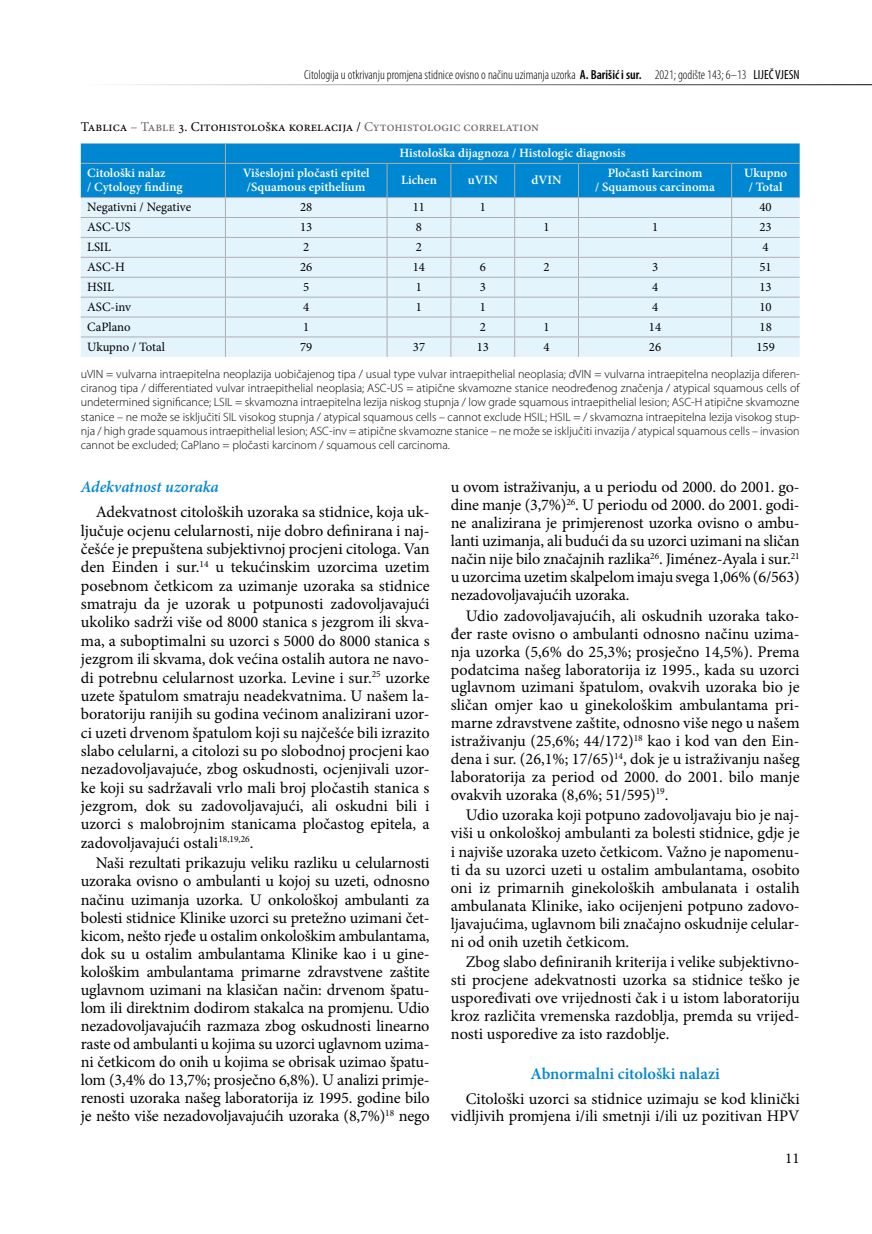
<style>
.page{position:relative;width:872px;height:1234px;background:#fff}
.page>*{position:absolute;margin:0;border:0;box-sizing:border-box;transform-origin:0 0}
.t1{font:600 16.5px "Minion Pro";color:#0087d1}
.t2{font:16.2px/18px "Minion Pro";letter-spacing:-.005em;color:#000;text-align:justify}
.t3{font:italic 600 16.2px "Minion Pro";letter-spacing:-.005em;color:#0087d1}
.t4{font:15px "Minion Pro";color:#000}
.t5{font:13.5px "Minion Pro";color:#000}
.t6{font:300 condensed 13.2px "Myriad Pro";color:#000}
.t7{font:600 12.75px/14.2px "Minion Pro";color:#fff;text-align:center}
.t8{font:12.75px "Minion Pro";color:#000}
.t9{font:300 12px/14.2px "Myriad Pro";color:#000;text-align:justify}
.s1{font-weight:600}
.s2{font-weight:400}
.s3{color:#646365}
</style>
<div class="page">
<hr style="left:81px;top:84px;width:791px;height:1px;background:#000">
<svg style="left:81px;top:143px;width:718px;height:214px;background:#a9d5ee"></svg>
<p class="t6" style="left:304px;top:67px;width:497px">Citologija u otkrivanju promjena stidnice ovisno o načinu uzimanja uzorka <span class="s1">A. Barišić i sur.</span> 2021; godište 143; 6–13 <span class="s2">LIJEČ VJESN</span></p>
<p class="t5" style="left:81px;top:118px;width:460px">Tablica <span class="s3">– Table</span> 3. Citohistološka korelacija / <span class="s3">Cytohistologic correlation</span></p>
<p class="t7" style="left:399px;top:146px;width:228px">Histološka dijagnoza / Histologic diagnosis</p>
<p class="t7" style="left:87px;top:166px;width:97px;text-align:left">Citološki nalaz<br>/ Cytology finding</p>
<p class="t7" style="left:243px;top:166px;width:128px">Višeslojni pločasti epitel /Squamous epithelium</p>
<p class="t7" style="left:401px;top:173px;width:37px">Lichen</p>
<p class="t7" style="left:468px;top:173px;width:32px">uVIN</p>
<p class="t7" style="left:531px;top:173px;width:32px">dVIN</p>
<p class="t7" style="left:595px;top:166px;width:121px">Pločasti karcinom<br>/ Squamous carcinoma</p>
<p class="t7" style="left:744px;top:166px;width:44px">Ukupno / Total</p>
<p class="t8" style="left:87px;top:198px;width:105px">Negativni / Negative</p>
<p class="t8" style="left:300px;top:198px;width:14px">28</p>
<p class="t8" style="left:413px;top:198px;width:14px">11</p>
<p class="t8" style="left:480px;top:198px;width:8px">1</p>
<p class="t8" style="left:759px;top:198px;width:14px">40</p>
<p class="t8" style="left:87px;top:218px;width:45px">ASC-US</p>
<p class="t8" style="left:300px;top:218px;width:14px">13</p>
<p class="t8" style="left:416px;top:218px;width:8px">8</p>
<p class="t8" style="left:543px;top:218px;width:8px">1</p>
<p class="t8" style="left:652px;top:218px;width:8px">1</p>
<p class="t8" style="left:759px;top:218px;width:14px">23</p>
<p class="t8" style="left:87px;top:238px;width:25px">LSIL</p>
<p class="t8" style="left:303px;top:238px;width:8px">2</p>
<p class="t8" style="left:416px;top:238px;width:8px">2</p>
<p class="t8" style="left:762px;top:238px;width:8px">4</p>
<p class="t8" style="left:87px;top:258px;width:39px">ASC-H</p>
<p class="t8" style="left:300px;top:258px;width:14px">26</p>
<p class="t8" style="left:413px;top:258px;width:14px">14</p>
<p class="t8" style="left:480px;top:258px;width:8px">6</p>
<p class="t8" style="left:543px;top:258px;width:8px">2</p>
<p class="t8" style="left:652px;top:258px;width:8px">3</p>
<p class="t8" style="left:759px;top:258px;width:14px">51</p>
<p class="t8" style="left:87px;top:278px;width:28px">HSIL</p>
<p class="t8" style="left:303px;top:278px;width:8px">5</p>
<p class="t8" style="left:416px;top:278px;width:8px">1</p>
<p class="t8" style="left:480px;top:278px;width:8px">3</p>
<p class="t8" style="left:652px;top:278px;width:8px">4</p>
<p class="t8" style="left:759px;top:278px;width:14px">13</p>
<p class="t8" style="left:87px;top:298px;width:46px">ASC-inv</p>
<p class="t8" style="left:303px;top:298px;width:8px">4</p>
<p class="t8" style="left:416px;top:298px;width:8px">1</p>
<p class="t8" style="left:480px;top:298px;width:8px">1</p>
<p class="t8" style="left:652px;top:298px;width:8px">4</p>
<p class="t8" style="left:759px;top:298px;width:14px">10</p>
<p class="t8" style="left:87px;top:318px;width:45px">CaPlano</p>
<p class="t8" style="left:303px;top:318px;width:8px">1</p>
<p class="t8" style="left:480px;top:318px;width:8px">2</p>
<p class="t8" style="left:543px;top:318px;width:8px">1</p>
<p class="t8" style="left:649px;top:318px;width:14px">14</p>
<p class="t8" style="left:759px;top:318px;width:14px">18</p>
<p class="t8" style="left:87px;top:338px;width:79px">Ukupno / Total</p>
<p class="t8" style="left:300px;top:338px;width:14px">79</p>
<p class="t8" style="left:413px;top:338px;width:14px">37</p>
<p class="t8" style="left:476px;top:338px;width:14px">13</p>
<p class="t8" style="left:543px;top:338px;width:8px">4</p>
<p class="t8" style="left:649px;top:338px;width:14px">26</p>
<p class="t8" style="left:756px;top:338px;width:20px">159</p>
<p class="t9" style="left:81px;top:366px;width:720px">uVIN = vulvarna intraepitelna neoplazija uobičajenog tipa / usual type vulvar intraepithelial neoplasia; dVIN = vulvarna intraepitelna neoplazija diferen&shy;ciranog tipa / differentiated vulvar intraepithelial neoplasia; ASC-US = atipične skvamozne stanice neodređenog značenja / atypical squamous cells of undetermined significance; LSIL = skvamozna intraepitelna lezija niskog stupnja / low grade squamous intraepithelial lesion; ASC-H atipične skvamozne stanice – ne može se isključiti SIL visokog stupnja / atypical squamous cells – cannot exclude HSIL; HSIL = / skvamozna intraepitelna lezija visokog stup&shy;nja / high grade squamous intraepithelial lesion; ASC-inv = atipične skvamozne stanice – ne može se isključiti invazija / atypical squamous cells – invasion cannot be excluded; CaPlano = pločasti karcinom / squamous cell carcinoma.</p>
<p class="t3" style="left:81px;top:475px;width:139px">Adekvatnost uzoraka</p>
<p class="t2" style="left:81px;top:503px;width:350px;text-indent:15px">Adekvatnost citoloških uzoraka sa stidnice, koja uk&shy;ljučuje ocjenu celularnosti, nije dobro definirana i naj&shy;češće je prepuštena subjektivnoj procjeni citologa. Van den Einden i sur.<sup>14</sup> u tekućinskim uzorcima uzetim posebnom četkicom za uzimanje uzoraka sa stidnice smatraju da je uzorak u potpunosti zadovoljavajući ukoliko sadrži više od 8000 stanica s jezgrom ili skva&shy;ma, a suboptimalni su uzorci s 5000 do 8000 stanica s jezgrom ili skvama, dok većina ostalih autora ne navo&shy;di potrebnu celularnost uzorka. Levine i sur.<sup>25</sup> uzorke uzete špatulom smatraju neadekvatnima. U našem la&shy;boratoriju ranijih su godina većinom analizirani uzor&shy;ci uzeti drvenom špatulom koji su najčešće bili izrazito slabo celularni, a citolozi su po slobodnoj procjeni kao nezadovoljavajuće, zbog oskudnosti, ocjenjivali uzor&shy;ke koji su sadržavali vrlo mali broj pločastih stanica s jezgrom, dok su zadovoljavajući, ali oskudni bili i uzorci s malobrojnim stanicama pločastog epitela, a zadovoljavajući ostali<sup>18,19,26</sup>.</p>
<p class="t2" style="left:81px;top:854px;width:350px;text-indent:15px">Naši rezultati prikazuju veliku razliku u celularnosti uzoraka ovisno o ambulanti u kojoj su uzeti, odnosno načinu uzimanja uzorka. U onkološkoj ambulanti za bolesti stidnice Klinike uzorci su pretežno uzimani čet&shy;kicom, nešto rjeđe u ostalim onkološkim ambulantama, dok su u ostalim ambulantama Klinike kao i u gine&shy;kološkim ambulantama primarne zdravstvene zaštite uglavnom uzimani na klasičan način: drvenom špatu&shy;lom ili direktnim dodirom stakalca na promjenu. Udio nezadovoljavajućih razmaza zbog oskudnosti linearno raste od ambulanti u kojima su uzorci uglavnom uzima&shy;ni četkicom do onih u kojima se obrisak uzimao špatu&shy;lom (3,4% do 13,7%; prosječno 6,8%). U analizi primje&shy;renosti uzoraka našeg laboratorija iz 1995. godine bilo je nešto više nezadovoljavajućih uzoraka (8,7%)<sup>18</sup> nego</p>
<p class="t2" style="left:451px;top:478px;width:350px">u ovom istraživanju, a u periodu od 2000. do 2001. go&shy;dine manje (3,7%)<sup>26</sup>. U periodu od 2000. do 2001. godi&shy;ne analizirana je primjerenost uzorka ovisno o ambu&shy;lanti uzimanja, ali budući da su uzorci uzimani na sličan način nije bilo značajnih razlika<sup>26</sup>. Jiménez-Ayala i sur.<sup>21 </sup>u uzorcima uzetim skalpelom imaju svega 1,06% (6/563) nezadovoljavajućih uzoraka.</p>
<p class="t2" style="left:451px;top:606px;width:350px;text-indent:15px">Udio zadovoljavajućih, ali oskudnih uzoraka tako&shy;đer raste ovisno o ambulanti odnosno načinu uzima&shy;nja uzorka (5,6% do 25,3%; prosječno 14,5%). Prema podatcima našeg laboratorija iz 1995., kada su uzorci uglavnom uzimani špatulom, ovakvih uzoraka bio je sličan omjer kao u ginekološkim ambulantama pri&shy;marne zdravstvene zaštite, odnosno više nego u našem istraživanju (25,6%; 44/172)<sup>18</sup> kao i kod van den Ein&shy;dena i sur. (26,1%; 17/65)<sup>14</sup>, dok je u istraživanju našeg laboratorija za period od 2000. do 2001. bilo manje ovakvih uzoraka (8,6%; 51/595)<sup>19</sup>.</p>
<p class="t2" style="left:451px;top:806px;width:350px;text-indent:15px">Udio uzoraka koji potpuno zadovoljavaju bio je naj&shy;viši u onkološkoj ambulanti za bolesti stidnice, gdje je i najviše uzoraka uzeto četkicom. Važno je napomenu&shy;ti da su uzorci uzeti u ostalim ambulantama, osobito oni iz primarnih ginekoloških ambulanata i ostalih ambulanata Klinike, iako ocijenjeni potpuno zadovo&shy;ljavajućima, uglavnom bili značajno oskudnije celular&shy;ni od onih uzetih četkicom.</p>
<p class="t2" style="left:451px;top:952px;width:350px;text-indent:15px">Zbog slabo definiranih kriterija i velike subjektivno&shy;sti procjene adekvatnosti uzorka sa stidnice teško je uspoređivati ove vrijednosti čak i u istom laboratoriju kroz različita vremenska razdoblja, premda su vrijed&shy;nosti usporedive za isto razdoblje.</p>
<p class="t1" style="left:530px;top:1062px;width:191px">Abnormalni citološki nalazi</p>
<p class="t2" style="left:451px;top:1089px;width:350px;line-height:17.5px;text-align:right">Citološki uzorci sa stidnice uzimaju se kod klinički vidljivih promjena i/ili smetnji i/ili uz pozitivan HPV</p>
<p class="t4" style="left:785px;top:1147px;width:16px">11</p>
</div>
